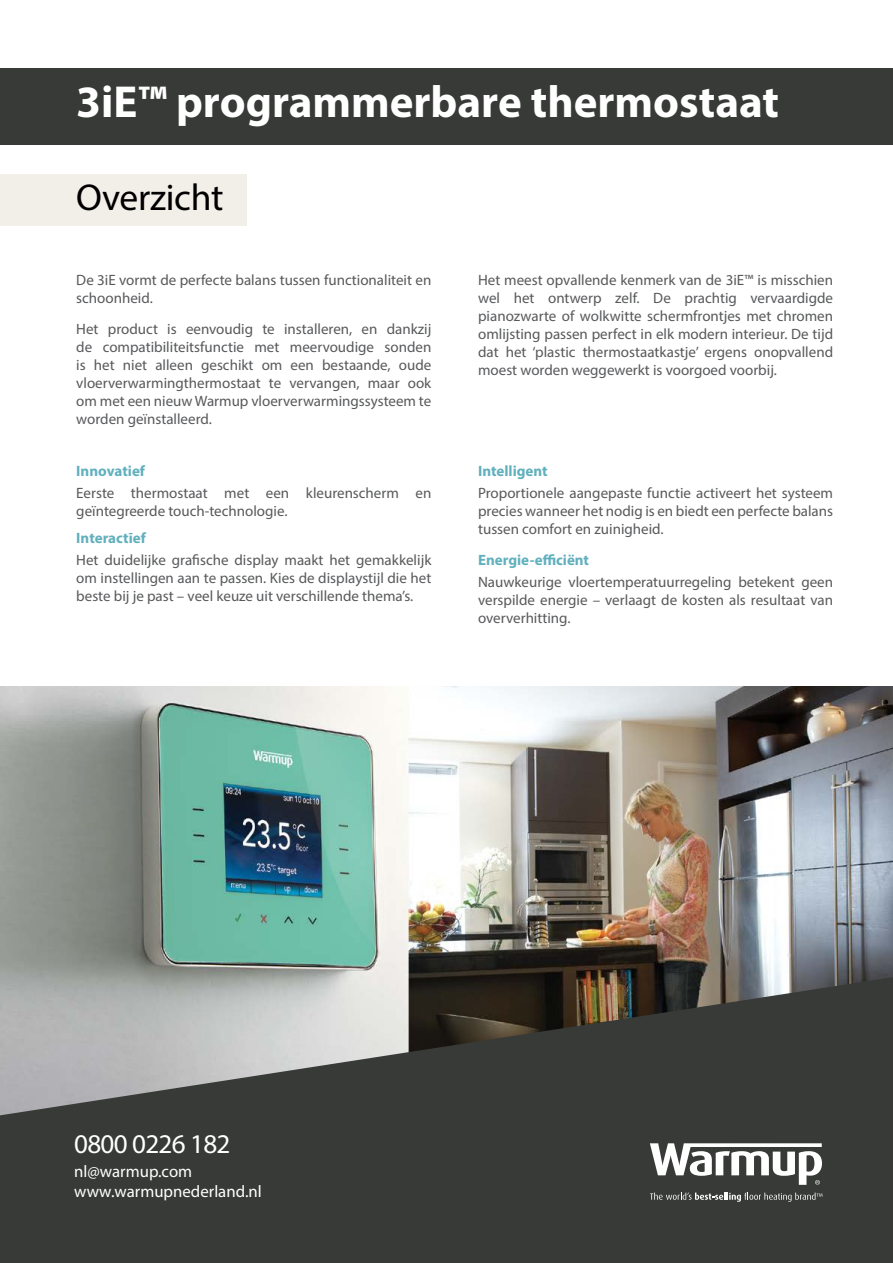
<style>
.page{position:relative;width:893px;height:1263px;background:#fff}
.page>*{position:absolute;margin:0;border:0;box-sizing:border-box;transform-origin:0 0}
.t1{font:700 45px "Myriad Pro";color:#fff}
.t2{font:37.5px "Myriad Pro";letter-spacing:-.01em;color:#000}
.t3{font:27.15px "Myriad Pro";letter-spacing:-.025em;color:#fff}
.t4{font:16.8px/20.1px "Myriad Pro";color:#fff}
.t5{font:15px/18px "Myriad Pro";color:#58595b;text-align:justify}
.t6{font:700 15px "Myriad Pro";color:#61b0bd}
</style>
<div class="page">
<img style="left:0;top:687px;width:893px;height:288px">
<svg style="left:0;top:975px;width:893px;height:288px;background:#50524f"></svg>
<svg style="left:650px;top:1143px;width:172px;height:42px"></svg>
<svg style="left:650px;top:1192px;width:172px;height:10px;background:#616461"></svg>
<div style="left:0;top:69px;width:893px;height:76px;background:#373a37"></div>
<div style="left:0;top:174px;width:247px;height:51px;background:#f2eee8"></div>
<h1 class="t1" style="left:76px;top:73px;width:704px">3iE™ programmerbare thermostaat</h1>
<h2 class="t2" style="left:76px;top:174px;width:149px">Overzicht</h2>
<p class="t5" style="left:76px;top:271px;width:356px">De 3iE vormt de perfecte balans tussen functionaliteit en schoonheid.</p>
<p class="t5" style="left:76px;top:319px;width:357px">Het product is eenvoudig te installeren, en dankzij de compatibiliteitsfunctie met meervoudige sonden is het niet alleen geschikt om een bestaande, oude vloerverwarmingthermostaat te vervangen, maar ook om met een nieuw Warmup vloerverwarmingssysteem te worden geïnstalleerd.</p>
<p class="t6" style="left:76px;top:461px;width:70px">Innovatief</p>
<p class="t5" style="left:76px;top:484px;width:357px">Eerste thermostaat met een kleurenscherm en geïntegreerde touch-technologie.</p>
<p class="t6" style="left:76px;top:528px;width:71px">Interactīef</p>
<p class="t5" style="left:76px;top:551px;width:357px">Het duidelijke grafische display maakt het gemakkelijk om instellingen aan te passen. Kies de displaystijl die het beste bij je past – veel keuze uit verschillende thema’s.</p>
<p class="t5" style="left:478px;top:271px;width:356px">Het meest opvallende kenmerk van de 3iE™ is misschien wel het ontwerp zelf. De prachtig vervaardigde pianozwarte of wolkwitte schermfrontjes met chromen omlijsting passen perfect in elk modern interieur. De tijd dat het ‘plastic thermostaatkastje’ ergens onopvallend moest worden weggewerkt is voorgoed voorbij.</p>
<p class="t6" style="left:478px;top:461px;width:71px">Intelligent</p>
<p class="t5" style="left:478px;top:484px;width:357px">Proportionele aangepaste functie activeert het systeem precies wanneer het nodig is en biedt een perfecte balans tussen comfort en zuinigheid.</p>
<p class="t6" style="left:478px;top:550px;width:113px">Energie-efficiënt</p>
<p class="t5" style="left:478px;top:573px;width:357px">Nauwkeurige vloertemperatuurregeling betekent geen verspilde energie – verlaagt de kosten als resultaat van oververhitting.</p>
<h3 class="t3" style="left:74px;top:1127px;width:158px">0800 0226 182</h3>
<p class="t4" style="left:74px;top:1161px;width:189px">nl@warmup.com www.warmupnederland.nl</p>
</div>
